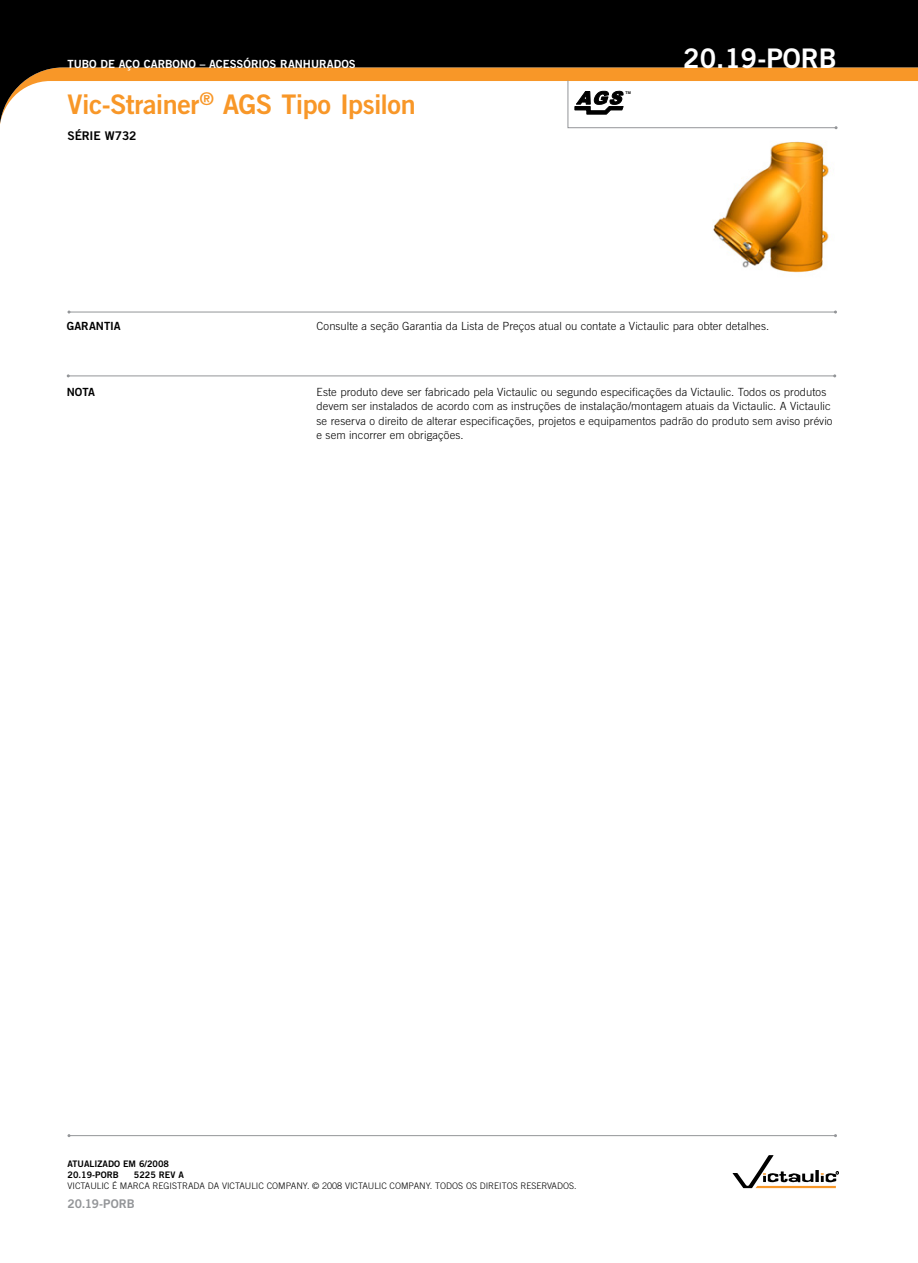
<style>
.page{position:relative;width:918px;height:1263px;background:#fff}
.page>*{position:absolute;margin:0;border:0;box-sizing:border-box;transform-origin:0 0}
.t1{font:27px "Trade Gothic LT Std Bd 2";letter-spacing:-.02em;color:#f89728}
.t2{font:27px "Trade Gothic LT Std Bd 2";color:#fff}
.t3{font:12px "Trade Gothic LT Std Bd 2";letter-spacing:-.01em;color:#939598}
.t4{font:12px "Trade Gothic LT Std Bd 2";letter-spacing:-.01em;color:#000}
.t5{font:300 11.25px/14.2px "Trade Gothic LT Std";letter-spacing:.005em;color:#000}
.t6{font:11.25px "Trade Gothic LT Std Bd 2";color:#fff}
.t7{font:11.25px "Trade Gothic LT Std Bd 2";color:#000}
.t8{font:300 9px "Trade Gothic LT Std";color:#000}
.t9{font:9px/11.2px "Trade Gothic LT Std Bd 2";color:#000}
.t10{font:700 3.75px "Helvetica";color:#000}
</style>
<div class="page">
<hr style="left:68px;top:375px;width:767px;height:1px;background:#939598">
<svg style="left:0;top:0;width:918px;height:130px;fill:#000"></svg>
<hr style="left:69px;top:312px;width:767px;height:1px;background:#939598">
<svg style="left:733px;top:1155px;width:106px;height:33px"></svg>
<hr style="left:69px;top:1135px;width:767px;height:1px;background:#939598">
<svg style="left:567px;top:80px;width:271px;height:49px"></svg>
<img style="left:713px;top:141px;width:118px;height:132px">
<p class="t6" style="left:68px;top:57px;width:290px">TUBO DE AÇO CARBONO – ACESSÓRIOS RANHURADOS</p>
<h1 class="t1" style="left:67px;top:88px;width:350px">Vic-Strainer<sup>®</sup> AGS Tipo Ipsilon</h1>
<p class="t4" style="left:67px;top:128px;width:71px">SÉRIE W732</p>
<p class="t10" style="left:625px;top:91px;width:7px">TM</p>
<h1 class="t2" style="left:683px;top:41px;width:155px">20.19-PORB</h1>
<p class="t7" style="left:67px;top:319px;width:55px">GARANTIA</p>
<p class="t5" style="left:316px;top:319px;width:454px">Consulte a seção Garantia da Lista de Preços atual ou contate a Victaulic para obter detalhes.</p>
<p class="t7" style="left:67px;top:385px;width:30px">NOTA</p>
<p class="t5" style="left:316px;top:385px;width:518px">Este produto deve ser fabricado pela Victaulic ou segundo especificações da Victaulic. Todos os produtos devem ser instalados de acordo com as instruções de instalação/montagem atuais da Victaulic. A Victaulic se reserva o direito de alterar especificações, projetos e equipamentos padrão do produto sem aviso prévio e sem incorrer em obrigações.</p>
<p class="t9" style="left:68px;top:1158px;width:103px">ATUALIZADO EM 6/2008<br>20.19-PORB</p>
<p class="t9" style="left:134px;top:1169px;width:52px">5225 REV A</p>
<p class="t8" style="left:68px;top:1181px;width:511px">VICTAULIC É MARCA REGISTRADA DA VICTAULIC COMPANY. © 2008 VICTAULIC COMPANY. TODOS OS DIREITOS RESERVADOS.</p>
<p class="t3" style="left:68px;top:1197px;width:69px">20.19-PORB</p>
</div>
